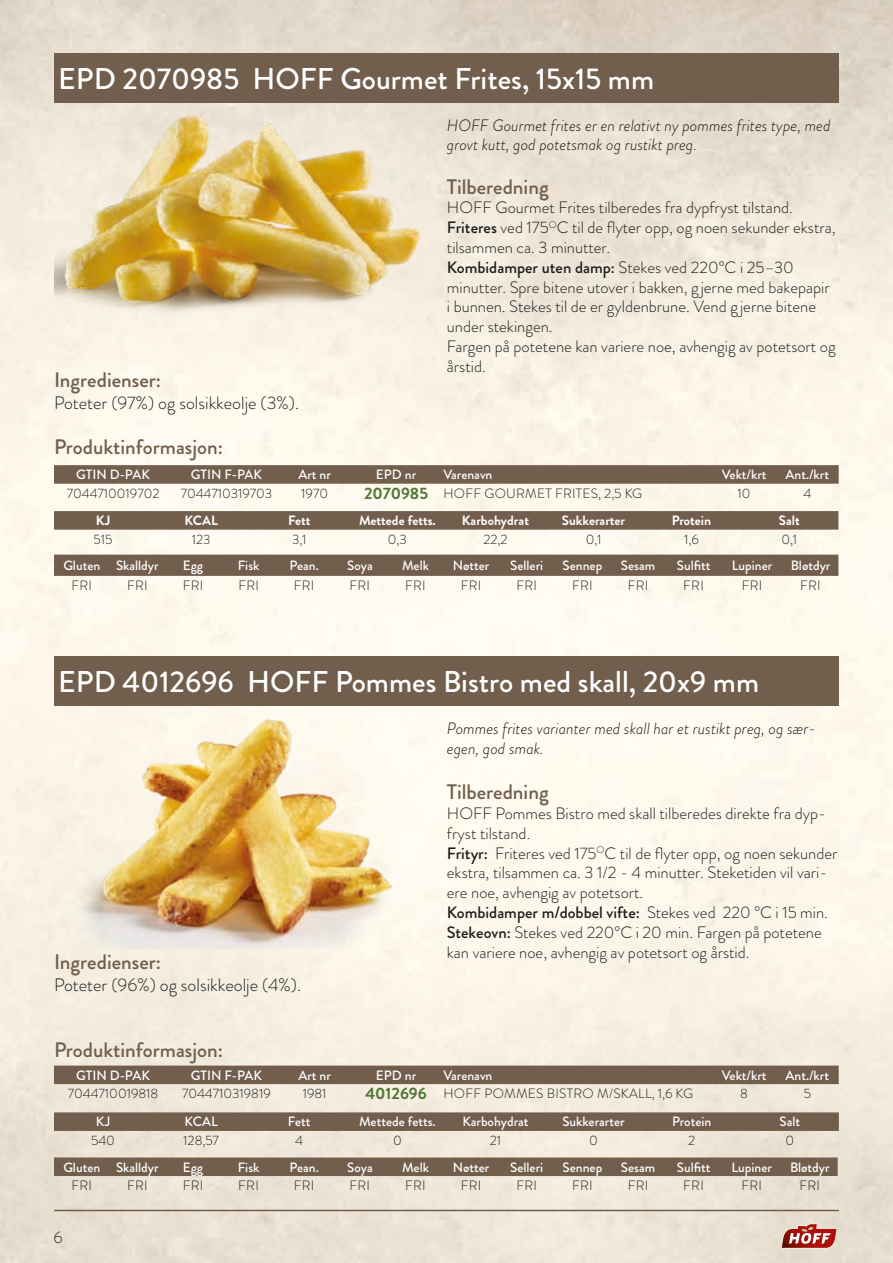
<style>
.page{position:relative;width:893px;height:1263px;background:#fff}
.page>*{position:absolute;margin:0;border:0;box-sizing:border-box;transform-origin:0 0}
.t1{font:500 30px "Brandon Grotesque";color:#fff}
.t2{font:500 21px "Brandon Grotesque";color:#715e4c}
.t3{font:300 18px "Brandon Grotesque";color:#1d1d1b}
.t4{font:300 16.5px/19.8px "Brandon Grotesque";color:#1d1d1b}
.t5{font:italic 300 16.5px/19.8px "Brandon Grotesque";color:#1d1d1b}
.t6{font:500 13.5px "Brandon Grotesque";color:#fff}
.t7{font:300 13.5px "Brandon Grotesque";letter-spacing:.02em;color:#1d1d1b}
.t8{font:700 13.5px "Brandon Grotesque";color:#fff}
.t9{font:300 13.5px "Brandon Grotesque";color:#1d1d1b}
.t10{font:300 13.5px "Brandon Grotesque";letter-spacing:-.005em;color:#1d1d1b}
.s1{font-weight:500}
.s2{font-weight:700;font-size:16.5px;color:#517736}
</style>
<div class="page">
<img style="left:0;top:0;width:893px;height:1263px">
<svg style="left:781px;top:1224px;width:56px;height:24px"></svg>
<hr style="left:54px;top:1210px;width:785px;height:1px;background:#715e4c">
<svg style="left:54px;top:511px;width:784px;height:19px;background:#74614f"></svg>
<div style="left:54px;top:555px;width:784px;height:21px;background:#715e4c"></div>
<div style="left:54px;top:54px;width:785px;height:49px;background:#715e4c"></div>
<div style="left:54px;top:656px;width:785px;height:50px;background:#715e4c"></div>
<img style="left:54px;top:103px;width:372px;height:244px">
<img style="left:54px;top:706px;width:372px;height:243px">
<div style="left:54px;top:1065px;width:785px;height:19px;background:#715e4c"></div>
<svg style="left:54px;top:465px;width:785px;height:19px;background:#74614f"></svg>
<div style="left:54px;top:1112px;width:785px;height:19px;background:#715e4c"></div>
<div style="left:54px;top:1157px;width:784px;height:19px;background:#715e4c"></div>
<h1 class="t1" style="left:58px;top:58px;width:597px">EPD 2070985 HOFF Gourmet Frites, 15x15 mm</h1>
<p class="t2" style="left:54px;top:365px;width:109px">Ingredienser:</p>
<p class="t3" style="left:54px;top:390px;width:247px">Poteter (97%) og solsikkeolje (3%).</p>
<p class="t2" style="left:54px;top:433px;width:171px">Produktinformasjon:</p>
<p class="t5" style="left:447px;top:115px;width:385px">HOFF Gourmet frites er en relativt ny pommes frites type, med grovt kutt, god potetsmak og rustikt preg.</p>
<p class="t2" style="left:447px;top:172px;width:103px">Tilberedning</p>
<p class="t4" style="left:447px;top:198px;width:390px">HOFF Gourmet Frites tilberedes fra dypfryst tilstand.<br><span class="s1">Friteres</span> ved 175<sup>O</sup>C til de flyter opp, og noen sekunder ekstra, tilsammen ca. 3 minutter.<br><span class="s1">Kombidamper uten damp:</span> Stekes ved 220°C i 25–30 minutter. Spre bitene utover i bakken, g jerne med bakepapir i bunnen. Stekes til de er gyldenbrune. Vend g jerne bitene under stekingen.<br>Fargen på potetene kan variere noe, avhengig av potetsort og årstid.</p>
<p class="t6" style="left:76px;top:465px;width:75px">GTIN D-PAK</p>
<p class="t6" style="left:191px;top:465px;width:73px">GTIN F-PAK</p>
<p class="t6" style="left:298px;top:465px;width:34px">Art nr</p>
<p class="t6" style="left:376px;top:465px;width:42px">EPD nr</p>
<p class="t6" style="left:443px;top:465px;width:51px">Varenavn</p>
<p class="t6" style="left:722px;top:465px;width:46px">Vekt/krt</p>
<p class="t6" style="left:786px;top:465px;width:45px">Ant./krt</p>
<p class="t9" style="left:67px;top:484px;width:94px">7044710019702</p>
<p class="t10" style="left:181px;top:484px;width:93px">7044710319703</p>
<p class="t7" style="left:301px;top:484px;width:28px">1970</p>
<p class="t7" style="left:364px;top:484px;width:280px"><span class="s2">2070985</span> HOFF GOURMET FRITES, 2,5 KG</p>
<p class="t7" style="left:738px;top:484px;width:15px">10</p>
<p class="t7" style="left:803px;top:484px;width:9px">4</p>
<p class="t8" style="left:96px;top:511px;width:16px">KJ</p>
<p class="t8" style="left:184px;top:511px;width:35px">KCAL</p>
<p class="t8" style="left:288px;top:511px;width:24px">Fett</p>
<p class="t8" style="left:359px;top:511px;width:78px">Mettede fetts.</p>
<p class="t8" style="left:462px;top:511px;width:69px">Karbohydrat</p>
<p class="t8" style="left:562px;top:511px;width:65px">Sukkerarter</p>
<p class="t8" style="left:672px;top:511px;width:41px">Protein</p>
<p class="t8" style="left:779px;top:511px;width:22px">Salt</p>
<p class="t7" style="left:94px;top:530px;width:20px">515</p>
<p class="t7" style="left:192px;top:530px;width:20px">123</p>
<p class="t7" style="left:292px;top:530px;width:16px">3,1</p>
<p class="t7" style="left:388px;top:530px;width:21px">0,3</p>
<p class="t7" style="left:483px;top:530px;width:26px">22,2</p>
<p class="t7" style="left:586px;top:530px;width:17px">0,1</p>
<p class="t7" style="left:684px;top:530px;width:16px">1,6</p>
<p class="t7" style="left:781px;top:530px;width:17px">0,1</p>
<p class="t6" style="left:63px;top:556px;width:97px">Gluten Skalldyr</p>
<p class="t6" style="left:183px;top:556px;width:22px">Egg</p>
<p class="t6" style="left:238px;top:556px;width:23px">Fisk</p>
<p class="t6" style="left:290px;top:556px;width:31px">Pean.</p>
<p class="t6" style="left:347px;top:556px;width:27px">Soya</p>
<p class="t6" style="left:402px;top:556px;width:29px">Melk</p>
<p class="t6" style="left:453px;top:556px;width:38px">Nøtter</p>
<p class="t6" style="left:510px;top:556px;width:35px">Selleri</p>
<p class="t6" style="left:562px;top:556px;width:41px">Sennep</p>
<p class="t6" style="left:621px;top:556px;width:36px">Sesam</p>
<p class="t6" style="left:677px;top:556px;width:35px">Sulfitt</p>
<p class="t6" style="left:732px;top:556px;width:42px">Lupiner</p>
<p class="t6" style="left:791px;top:556px;width:41px">Bløtdyr</p>
<p class="t7" style="left:71px;top:576px;width:22px">FRI</p>
<p class="t7" style="left:127px;top:576px;width:22px">FRI</p>
<p class="t7" style="left:183px;top:576px;width:22px">FRI</p>
<p class="t7" style="left:238px;top:576px;width:22px">FRI</p>
<p class="t7" style="left:294px;top:576px;width:22px">FRI</p>
<p class="t7" style="left:350px;top:576px;width:22px">FRI</p>
<p class="t7" style="left:405px;top:576px;width:22px">FRI</p>
<p class="t7" style="left:461px;top:576px;width:22px">FRI</p>
<p class="t7" style="left:516px;top:576px;width:22px">FRI</p>
<p class="t7" style="left:572px;top:576px;width:22px">FRI</p>
<p class="t7" style="left:628px;top:576px;width:22px">FRI</p>
<p class="t7" style="left:683px;top:576px;width:22px">FRI</p>
<p class="t7" style="left:742px;top:576px;width:22px">FRI</p>
<p class="t7" style="left:800px;top:576px;width:22px">FRI</p>
<h1 class="t1" style="left:58px;top:660px;width:702px">EPD 4012696 HOFF Pommes Bistro med skall, 20x9 mm</h1>
<p class="t2" style="left:54px;top:948px;width:109px">Ingredienser:</p>
<p class="t3" style="left:54px;top:972px;width:249px">Poteter (96%) og solsikkeolje (4%).</p>
<p class="t2" style="left:54px;top:1035px;width:171px">Produktinformasjon:</p>
<p class="t5" style="left:447px;top:719px;width:370px">Pommes frites varianter med skall har et rustikt preg, og sær&shy;egen, god smak.</p>
<p class="t2" style="left:447px;top:777px;width:103px">Tilberedning</p>
<p class="t4" style="left:447px;top:803px;width:392px">HOFF Pommes Bistro med skall tilberedes direkte fra dyp&shy;fryst tilstand.<br><span class="s1">Frityr:</span> Friteres ved 175<sup>O</sup>C til de flyter opp, og noen sekunder ekstra, tilsammen ca. 3 1/2 - 4 minutter. Steketiden vil vari&shy;ere noe, avhengig av potetsort.<br><span class="s1">Kombidamper m/dobbel vifte:</span> Stekes ved 220 °C i 15 min.<br><span class="s1">Stekeovn:</span> Stekes ved 220°C i 20 min. Fargen på potetene kan variere noe, avhengig av potetsort og årstid.</p>
<p class="t6" style="left:76px;top:1065px;width:75px">GTIN D-PAK</p>
<p class="t6" style="left:191px;top:1065px;width:73px">GTIN F-PAK</p>
<p class="t6" style="left:298px;top:1065px;width:34px">Art nr</p>
<p class="t6" style="left:376px;top:1065px;width:42px">EPD nr</p>
<p class="t6" style="left:443px;top:1065px;width:51px">Varenavn</p>
<p class="t6" style="left:722px;top:1065px;width:46px">Vekt/krt</p>
<p class="t6" style="left:786px;top:1065px;width:45px">Ant./krt</p>
<p class="t9" style="left:68px;top:1084px;width:92px">7044710019818</p>
<p class="t9" style="left:182px;top:1084px;width:90px">7044710319819</p>
<p class="t7" style="left:303px;top:1084px;width:25px">1981</p>
<p class="t7" style="left:365px;top:1084px;width:329px"><span class="s2">4012696</span> HOFF POMMES BISTRO M/SKALL, 1,6 KG</p>
<p class="t7" style="left:740px;top:1084px;width:9px">8</p>
<p class="t7" style="left:804px;top:1084px;width:9px">5</p>
<p class="t6" style="left:96px;top:1112px;width:16px">KJ</p>
<p class="t6" style="left:185px;top:1112px;width:35px">KCAL</p>
<p class="t6" style="left:288px;top:1112px;width:24px">Fett</p>
<p class="t6" style="left:359px;top:1112px;width:78px">Mettede fetts.</p>
<p class="t6" style="left:462px;top:1112px;width:68px">Karbohydrat</p>
<p class="t6" style="left:562px;top:1112px;width:64px">Sukkerarter</p>
<p class="t6" style="left:672px;top:1112px;width:41px">Protein</p>
<p class="t6" style="left:779px;top:1112px;width:22px">Salt</p>
<p class="t7" style="left:91px;top:1131px;width:25px">540</p>
<p class="t7" style="left:183px;top:1131px;width:37px">128,57</p>
<p class="t7" style="left:295px;top:1131px;width:9px">4</p>
<p class="t7" style="left:393px;top:1131px;width:10px">0</p>
<p class="t7" style="left:490px;top:1131px;width:13px">21</p>
<p class="t7" style="left:589px;top:1131px;width:10px">0</p>
<p class="t7" style="left:688px;top:1131px;width:9px">2</p>
<p class="t7" style="left:785px;top:1131px;width:10px">0</p>
<p class="t6" style="left:63px;top:1157px;width:97px">Gluten Skalldyr</p>
<p class="t6" style="left:183px;top:1157px;width:22px">Egg</p>
<p class="t6" style="left:238px;top:1157px;width:23px">Fisk</p>
<p class="t6" style="left:290px;top:1157px;width:31px">Pean.</p>
<p class="t6" style="left:347px;top:1157px;width:27px">Soya</p>
<p class="t6" style="left:402px;top:1157px;width:29px">Melk</p>
<p class="t6" style="left:453px;top:1157px;width:38px">Nøtter</p>
<p class="t6" style="left:510px;top:1157px;width:35px">Selleri</p>
<p class="t6" style="left:562px;top:1157px;width:41px">Sennep</p>
<p class="t6" style="left:621px;top:1157px;width:36px">Sesam</p>
<p class="t6" style="left:677px;top:1157px;width:35px">Sulfitt</p>
<p class="t6" style="left:731px;top:1157px;width:42px">Lupiner</p>
<p class="t6" style="left:790px;top:1157px;width:41px">Bløtdyr</p>
<p class="t7" style="left:71px;top:1176px;width:22px">FRI</p>
<p class="t7" style="left:127px;top:1176px;width:22px">FRI</p>
<p class="t7" style="left:183px;top:1176px;width:22px">FRI</p>
<p class="t7" style="left:238px;top:1176px;width:22px">FRI</p>
<p class="t7" style="left:294px;top:1176px;width:22px">FRI</p>
<p class="t7" style="left:350px;top:1176px;width:22px">FRI</p>
<p class="t7" style="left:405px;top:1176px;width:22px">FRI</p>
<p class="t7" style="left:461px;top:1176px;width:22px">FRI</p>
<p class="t7" style="left:516px;top:1176px;width:22px">FRI</p>
<p class="t7" style="left:572px;top:1176px;width:22px">FRI</p>
<p class="t7" style="left:628px;top:1176px;width:22px">FRI</p>
<p class="t7" style="left:683px;top:1176px;width:22px">FRI</p>
<p class="t7" style="left:741px;top:1176px;width:22px">FRI</p>
<p class="t7" style="left:799px;top:1176px;width:22px">FRI</p>
<p class="t4" style="left:54px;top:1228px;width:11px">6</p>
</div>
